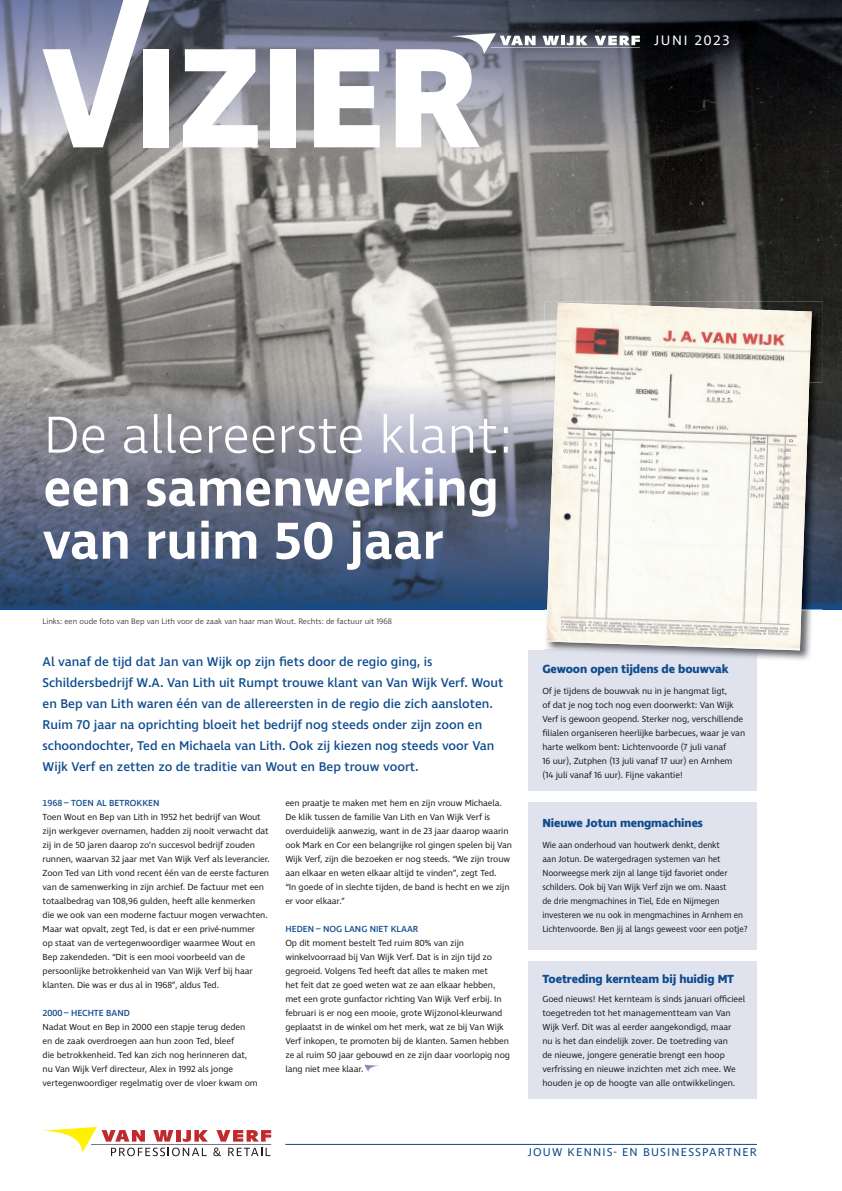
<style>
.page{position:relative;width:842px;height:1191px;background:#fff}
.page>*{position:absolute;margin:0;border:0;box-sizing:border-box;transform-origin:0 0}
.t1{font:600 53px/53px "Ingra";color:#fff}
.t2{font:300 53px "Ingra";color:#fff}
.t3{font:14px "Ingra";letter-spacing:.115em;color:#fff}
.t4{font:500 13px/21px "Ingra";color:#0f4c8d}
.t5{font:700 12px "Ingra";letter-spacing:-.01em;color:#0f4c8d}
.t6{font:11.6px "Ingra";letter-spacing:.1em;color:#0f4c8d}
.t7{font:9px/14px "Ingra";letter-spacing:-.01em;color:#231f20}
.t8{font:9px/14px "Ingra";letter-spacing:-.01em;color:#231f20;scale:.95 1}
.t9{font:500 9px "Ingra";color:#0f4c8d}
.t10{font:300 8px "Ingra";color:#231f20}
</style>
<div class="page">
<div style="left:528px;top:650px;width:229px;height:140px;background:#e0e3ee"></div>
<div style="left:528px;top:802px;width:229px;height:148px;background:#e0e3ee"></div>
<img style="left:0;top:0;width:842px;height:610px">
<img style="left:0;top:383px;width:552px;height:226px">
<img style="left:804px;top:383px;width:38px;height:226px">
<div style="left:528px;top:961px;width:229px;height:138px;background:#e0e3ee"></div>
<img style="left:545px;top:301px;width:278px;height:82px">
<img style="left:545px;top:609px;width:278px;height:51px">
<img style="left:545px;top:650px;width:212px;height:10px">
<img style="left:555px;top:303px;width:130px;height:80px">
<img style="left:682px;top:307px;width:130px;height:76px">
<img style="left:546px;top:609px;width:255px;height:41px">
<img style="left:552px;top:383px;width:95px;height:91px">
<img style="left:647px;top:383px;width:94px;height:95px">
<img style="left:741px;top:383px;width:68px;height:134px">
<img style="left:548px;top:474px;width:99px;height:102px">
<div style="left:643px;top:478px;width:99px;height:98px;background:#fbfbf5"></div>
<img style="left:738px;top:515px;width:66px;height:94px">
<img style="left:547px;top:576px;width:192px;height:33px">
<svg style="left:43px;top:1127px;width:228px;height:29px"></svg>
<hr style="left:285px;top:1144px;width:472px;height:1px;background:#0f4c8d">
<svg style="left:43px;top:0;width:123px;height:147px"></svg>
<div style="left:143px;top:49px;width:26px;height:98px;background:#fff"></div>
<svg style="left:183px;top:49px;width:75px;height:98px"></svg>
<div style="left:270px;top:49px;width:26px;height:98px;background:#fff"></div>
<svg style="left:314px;top:49px;width:66px;height:98px"></svg>
<svg style="left:542px;top:36px;width:45px;height:9px"></svg>
<svg style="left:595px;top:36px;width:45px;height:9px"></svg>
<hr style="left:491px;top:47px;width:149px;height:1px;background:#fff">
<svg style="left:396px;top:33px;width:140px;height:114px"></svg>
<svg style="left:364px;top:1064px;width:15px;height:7px"></svg>
<h2 class="t3" style="left:654px;top:32px;width:77px">JUNI 2023</h2>
<h1 class="t2" style="left:44px;top:402px;width:470px">De allereerste klant:</h1>
<h1 class="t1" style="left:43px;top:464px;width:458px">een samenwerking van ruim 50 jaar</h1>
<p class="t10" style="left:43px;top:616px;width:351px">Links: een oude foto van Bep van Lith voor de zaak van haar man Wout. Rechts: de factuur uit 1968</p>
<p class="t4" style="left:43px;top:651px;width:462px">Al vanaf de tĳd dat Jan van Wĳk op zĳn fiets door de regio ging, is Schildersbedrĳf W.A. Van Lith uit Rumpt trouwe klant van Van Wĳk Verf. Wout en Bep van Lith waren één van de allereersten in de regio die zich aansloten.<br>Ruim 70 jaar na oprichting bloeit het bedrĳf nog steeds onder zĳn zoon en schoondochter, Ted en Michaela van Lith. Ook zĳ kiezen nog steeds voor Van Wĳk Verf en zetten zo de traditie van Wout en Bep trouw voort.</p>
<p class="t9" style="left:43px;top:797px;width:118px">1968 – TOEN AL BETROKKEN</p>
<p class="t7" style="left:43px;top:810px;width:229px">Toen Wout en Bep van Lith in 1952 het bedrijf van Wout zijn werkgever overnamen, hadden zij nooit verwacht dat zij in de 50 jaren daarop zo’n succesvol bedrijf zouden runnen, waarvan 32 jaar met Van Wijk Verf als leverancier.<br>Zoon Ted van Lith vond recent één van de eerste facturen van de samenwerking in zijn archief. De factuur met een totaalbedrag van 108,96 gulden, heeft alle kenmerken<br>die we ook van een moderne factuur mogen verwachten.<br>Maar wat opvalt, zegt Ted, is dat er een privé-nummer<br>op staat van de vertegenwoordiger waarmee Wout en Bep zakendeden. “Dit is een mooi voorbeeld van de persoonlijke betrokkenheid van Van Wijk Verf bij haar klanten. Die was er dus al in 1968”, aldus Ted.</p>
<p class="t9" style="left:43px;top:1007px;width:89px">2000 – HECHTE BAND</p>
<p class="t7" style="left:43px;top:1020px;width:217px">Nadat Wout en Bep in 2000 een stapje terug deden<br>en de zaak overdroegen aan hun zoon Ted, bleef<br>die betrokkenheid. Ted kan zich nog herinneren dat, nu Van Wijk Verf directeur, Alex in 1992 als jonge vertegenwoordiger regelmatig over de vloer kwam om</p>
<p class="t7" style="left:285px;top:796px;width:228px">een praatje te maken met hem en zijn vrouw Michaela.<br>De klik tussen de familie Van Lith en Van Wijk Verf is overduidelijk aanwezig, want in de 23 jaar daarop waarin ook Mark en Cor een belangrijke rol gingen spelen bij Van Wijk Verf, zijn die bezoeken er nog steeds. “We zijn trouw aan elkaar en weten elkaar altijd te vinden”, zegt Ted.<br>“In goede of in slechte tijden, de band is hecht en we zijn er voor elkaar.”</p>
<p class="t9" style="left:285px;top:923px;width:135px">HEDEN – NOG LANG NIET KLAAR</p>
<p class="t7" style="left:285px;top:936px;width:226px">Op dit moment bestelt Ted ruim 80% van zijn winkelvoorraad bij Van Wijk Verf. Dat is in zijn tijd zo gegroeid. Volgens Ted heeft dat alles te maken met<br>het feit dat ze goed weten wat ze aan elkaar hebben, met een grote gunfactor richting Van Wijk Verf erbij. In februari is er nog een mooie, grote Wijzonol-kleurwand geplaatst in de winkel om het merk, wat ze bij Van Wijk Verf inkopen, te promoten bij de klanten. Samen hebben ze al ruim 50 jaar gebouwd en ze zijn daar voorlopig nog lang niet mee klaar.</p>
<h3 class="t5" style="left:542px;top:661px;width:188px">Gewoon open tĳdens de bouwvak</h3>
<p class="t7" style="left:542px;top:684px;width:204px">Of je tijdens de bouwvak nu in je hangmat ligt,<br>of dat je nog toch nog even doorwerkt: Van Wijk Verf is gewoon geopend. Sterker nog, verschillende filialen organiseren heerlijke barbecues, waar je van harte welkom bent: Lichtenvoorde (7 juli vanaf<br>16 uur), Zutphen (13 juli vanaf 17 uur) en Arnhem (14 juli vanaf 16 uur). Fijne vakantie!</p>
<h3 class="t5" style="left:542px;top:815px;width:162px">Nieuwe Jotun mengmachines</h3>
<p class="t8" style="left:542px;top:838px;width:218px">Wie aan onderhoud van houtwerk denkt, denkt<br>aan Jotun. De watergedragen systemen van het Noorweegse merk zijn al lange tijd favoriet onder schilders. Ook bij Van Wijk Verf zijn we om. Naast<br>de drie mengmachines in Tiel, Ede en Nijmegen investeren we nu ook in mengmachines in Arnhem en Lichtenvoorde. Ben jij al langs geweest voor een potje?</p>
<h3 class="t5" style="left:542px;top:971px;width:193px">Toetreding kernteam bĳ huidig MT</h3>
<p class="t7" style="left:542px;top:992px;width:204px">Goed nieuws! Het kernteam is sinds januari officieel toegetreden tot het managementteam van Van Wijk Verf. Dit was al eerder aangekondigd, maar<br>nu is het dan eindelijk zover. De toetreding van<br>de nieuwe, jongere generatie brengt een hoop verfrissing en nieuwe inzichten met zich mee. We houden je op de hoogte van alle ontwikkelingen.</p>
<p class="t6" style="left:528px;top:1145px;width:231px">JOUW KENNIS- EN BUSINESSPARTNER</p>
</div>
